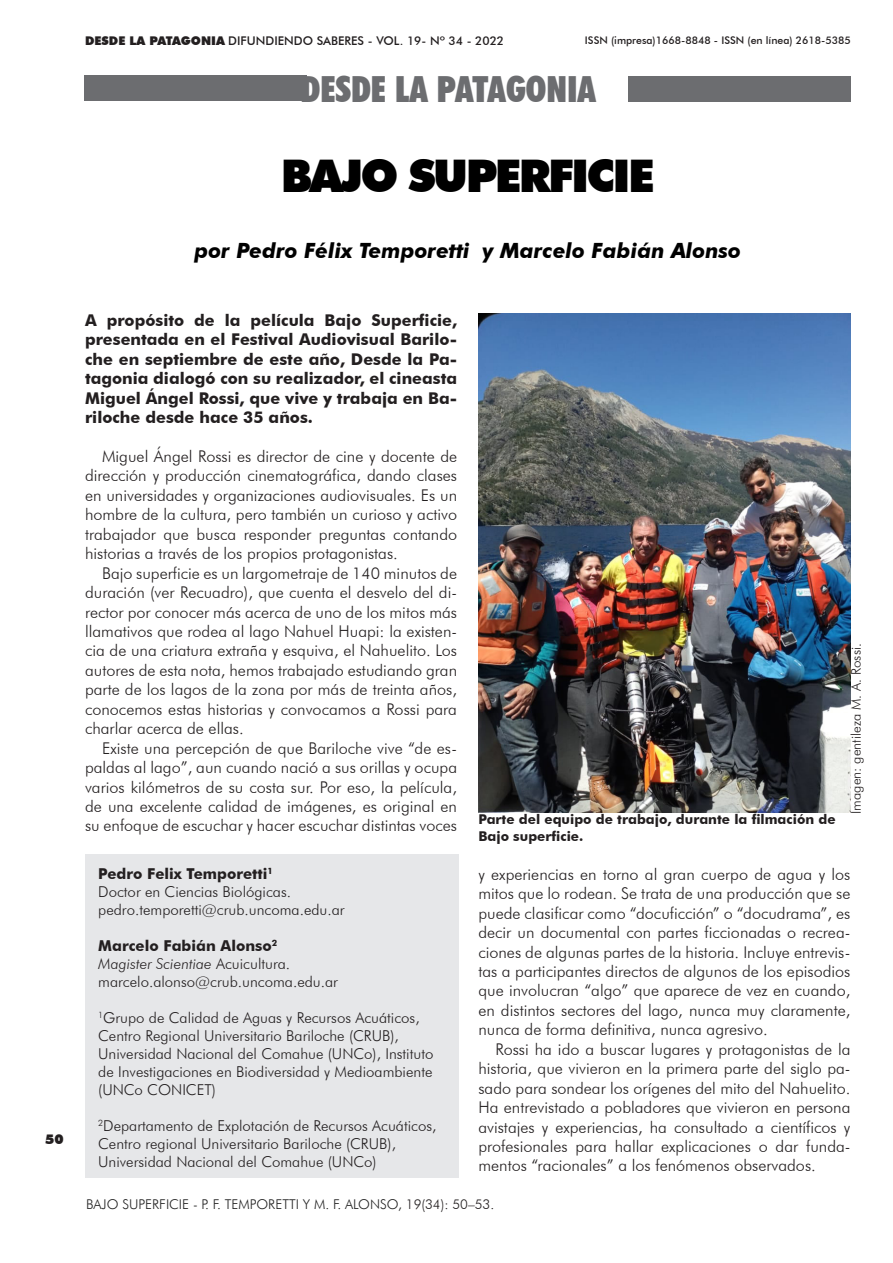
<style>
.page{position:relative;width:893px;height:1263px;background:#fff}
.page>*{position:absolute;margin:0;border:0;box-sizing:border-box;transform-origin:0 0}
.t1{font:900 45px "Futura BT";letter-spacing:-.06em;color:#000}
.t2{font:900 condensed 36px "Futura BT";color:#6c6d70}
.t3{font:italic 700 21px "Futura BT";color:#000}
.t4{font:300 16.2px/19.5px "Futura BT";color:#231f20;text-align:justify}
.t5{font:700 16.2px/19.5px "Futura BT";color:#231f20;text-align:justify}
.t6{font:300 15px/18px "Futura BT";color:#231f20}
.t7{font:700 15px "Futura BT";color:#231f20}
.t8{font:italic 300 15px "Futura BT";color:#231f20}
.t9{font:700 13.5px/16.5px "Futura BT";color:#231f20}
.t10{font:300 13.5px "Futura BT";color:#222}
.t11{font:300 13.5px "Futura BT";color:#231f20}
.t12{font:900 13.5px "Futura BT";color:#231f20}
.t13{font:500 12px "Futura BT";color:#231f20}
.t14{font:500 10.5px "Futura BT";color:#231f20}
.s1{font-weight:900}
.s2{font-style:normal}
.s3{color:#231f20}
</style>
<div class="page">
<div style="left:85px;top:75px;width:222px;height:26px;background:#6c6d70"></div>
<div style="left:628px;top:77px;width:222px;height:25px;background:#6c6d70"></div>
<div style="left:86px;top:855px;width:373px;height:323px;background:#e6e7e9"></div>
<img style="left:478px;top:314px;width:372px;height:499px">
<p class="t13" style="left:85px;top:33px;width:421px"><span class="s1">DESDE LA PATAGONIA</span> DIFUNDIENDO SABERES - VOL. 19- Nº 34 - 2022</p>
<p class="t14" style="left:585px;top:34px;width:267px">ISSN (impresa)1668-8848 - ISSN (en línea) 2618-5385</p>
<p class="t2" style="left:301px;top:67px;width:297px">DESDE LA PATAGONIA</p>
<p class="t12" style="left:45px;top:1131px;width:20px">50</p>
<p class="t1" style="left:281px;top:148px;width:375px">BAJO SUPERFICIE</p>
<p class="t3" style="left:194px;top:237px;width:548px">por Pedro Félix Temporetti y Marcelo Fabián Alonso</p>
<p class="t5" style="left:85px;top:310px;width:374px">A propósito de la película Bajo Superficie, presentada en el Festival Audiovisual Barilo&shy;che en septiembre de este año, Desde la Pa&shy;tagonia dialogó con su realizador, el cineasta Miguel Ángel Rossi, que vive y trabaja en Ba&shy;riloche desde hace 35 años.</p>
<p class="t4" style="left:85px;top:446px;width:374px;text-indent:17px">Miguel Ángel Rossi es director de cine y docente de dirección y producción cinematográfica, dando clases en universidades y organizaciones audiovisuales. Es un hombre de la cultura, pero también un curioso y activo trabajador que busca responder preguntas contando historias a través de los propios protagonistas.</p>
<p class="t4" style="left:85px;top:563px;width:374px;text-indent:17px">Bajo superficie es un largometraje de 140 minutos de duración (ver Recuadro), que cuenta el desvelo del di&shy;rector por conocer más acerca de uno de los mitos más llamativos que rodea al lago Nahuel Huapi: la existen&shy;cia de una criatura extraña y esquiva, el Nahuelito. Los autores de esta nota, hemos trabajado estudiando gran parte de los lagos de la zona por más de treinta años, conocemos estas historias y convocamos a Rossi para charlar acerca de ellas.</p>
<p class="t4" style="left:85px;top:738px;width:374px;text-indent:17px">Existe una percepción de que Bariloche vive “de es&shy;paldas al lago”, aun cuando nació a sus orillas y ocupa varios kilómetros de su costa sur. Por eso, la película, de una excelente calidad de imágenes, es original en su enfoque de escuchar y hacer escuchar distintas voces</p>
<p class="t9" style="left:478px;top:811px;width:359px">Parte del equipo de trabajo, durante la filmación de<br>Bajo superficie.</p>
<p class="t11" style="left:848px;top:814px;width:172px;rotate:-90deg">Imagen: gentileza M. A. Rossi.</p>
<p class="t7" style="left:98px;top:864px;width:176px">Pedro Felix Temporetti<sup>1</sup></p>
<p class="t6" style="left:98px;top:882px;width:194px">Doctor en Ciencias Biológicas.</p>
<p class="t6" style="left:98px;top:900px;width:248px">pedro.temporetti@crub.uncoma.edu.ar</p>
<p class="t7" style="left:98px;top:936px;width:181px">Marcelo Fabián Alonso<sup>2</sup></p>
<p class="t8" style="left:98px;top:954px;width:194px">Magister Scientiae <span class="s2">Acuicultura.</span></p>
<p class="t6" style="left:98px;top:972px;width:241px">marcelo.alonso@crub.uncoma.edu.ar</p>
<p class="t6" style="left:98px;top:1008px;width:337px"><sup>1</sup>Grupo de Calidad de Aguas y Recursos Acuáticos, Centro Regional Universitario Bariloche (CRUB), Universidad Nacional del Comahue (UNCo), Instituto de Investigaciones en Biodiversidad y Medioambiente (UNCo CONICET)</p>
<p class="t6" style="left:98px;top:1116px;width:340px"><sup>2</sup>Departamento de Explotación de Recursos Acuáticos,<br>Centro regional Universitario Bariloche (CRUB),<br>Universidad Nacional del Comahue (UNCo)</p>
<p class="t4" style="left:478px;top:864px;width:374px">y experiencias en torno al gran cuerpo de agua y los mitos que lo rodean. Se trata de una producción que se puede clasificar como “docuficción” o “docudrama”, es decir un documental con partes ficcionadas o recrea&shy;ciones de algunas partes de la historia. Incluye entrevis&shy;tas a participantes directos de algunos de los episodios que involucran “algo” que aparece de vez en cuando, en distintos sectores del lago, nunca muy claramente, nunca de forma definitiva, nunca agresivo.</p>
<p class="t4" style="left:478px;top:1039px;width:374px;text-indent:17px">Rossi ha ido a buscar lugares y protagonistas de la historia, que vivieron en la primera parte del siglo pa&shy;sado para sondear los orígenes del mito del Nahuelito.<br>Ha entrevistado a pobladores que vivieron en persona avistajes y experiencias, ha consultado a científicos y profesionales para hallar explicaciones o dar funda&shy;mentos “racionales” a los fenómenos observados.</p>
<p class="t10" style="left:86px;top:1196px;width:410px">BAJO SUPERFICIE - P. F. TEMPORETTI Y M. F. ALONSO, <span class="s3">19(34): 50–53.</span></p>
</div>
